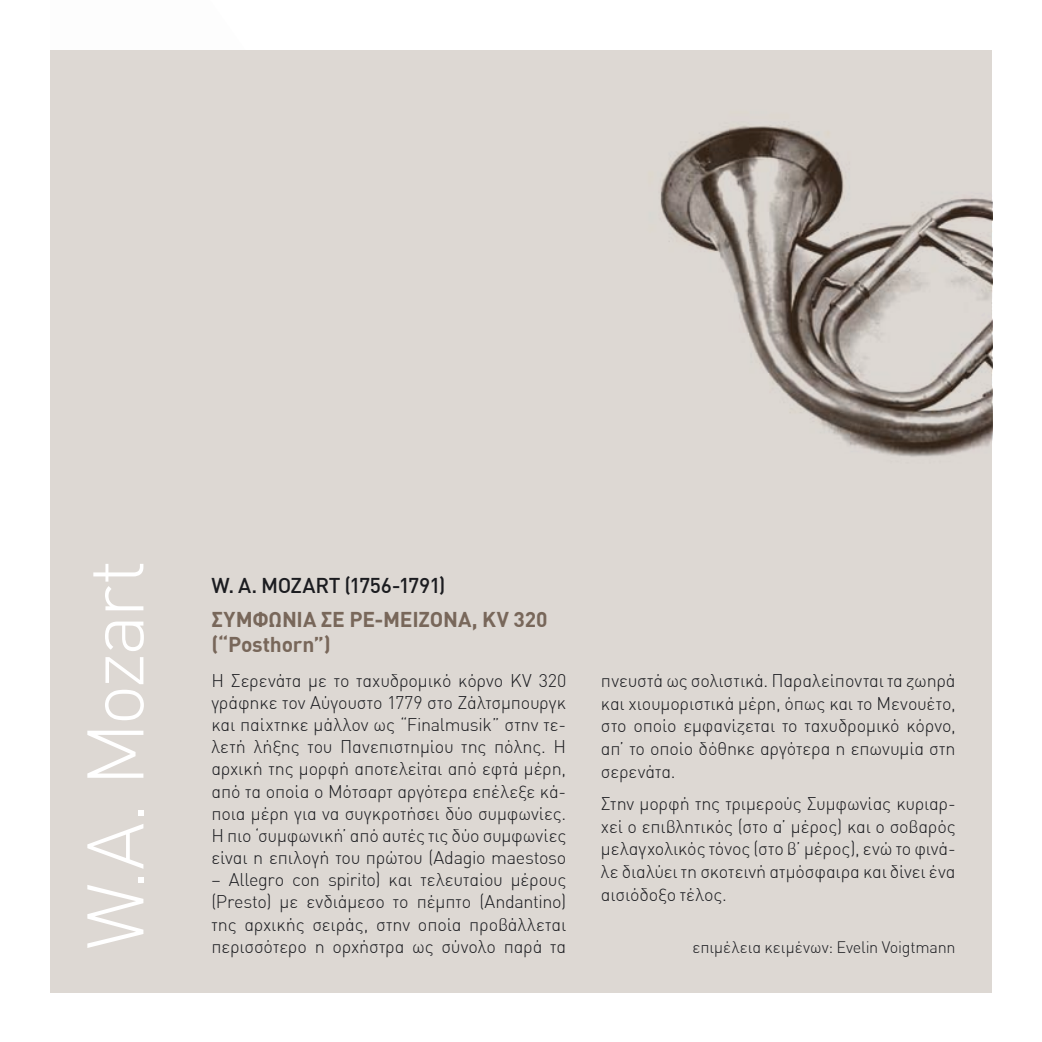
<style>
.page{position:relative;width:1042px;height:1042px;background:#fff}
.page>*{position:absolute;margin:0;border:0;box-sizing:border-box;transform-origin:0 0}
.t1{font:300 78.75px "DIN Greek";letter-spacing:-.045em;color:#fff}
.t2{font:700 21px/25.2px "DIN Greek";letter-spacing:-.01em;color:#78675a}
.t3{font:500 21px "DIN Greek";letter-spacing:-.02em;color:#1b1c20}
.t4{font:300 18.03px/22.2px "DIN Greek";letter-spacing:-.005em;color:#1b1c20;text-align:justify}
.t5{font:300 16.28px "DIN Greek";letter-spacing:-.005em;color:#1b1c20}
</style>
<div class="page">
<div style="left:50px;top:50px;width:942px;height:942px;background:#ddd8d3"></div>
<img style="left:660px;top:125px;width:332px;height:332px">
<h1 class="t1" style="left:70px;top:949px;width:392px;rotate:-90deg">W.A. Mozart</h1>
<p class="t3" style="left:211px;top:573px;width:235px">W. A. MOZART (1756-1791)</p>
<p class="t2" style="left:211px;top:606px;width:338px">ΣΥΜΦΩΝΙΑ ΣΕ ΡΕ-ΜΕΙΖΟΝΑ, KV 320 (“Posthorn”)</p>
<p class="t4" style="left:211px;top:669px;width:356px">Η Σερενάτα με το ταχυδρομικό κόρνο KV 320 γράφηκε τον Αύγουστο 1779 στο Ζάλτσμπουργκ και παίχτηκε μάλλον ως “Finalmusik” στην τε&shy;λετή λήξης του Πανεπιστημίου της πόλης. Η αρχική της μορφή αποτελείται από εφτά μέρη, από τα οποία ο Μότσαρτ αργότερα επέλεξε κά&shy;ποια μέρη για να συγκροτήσει δύο συμφωνίες.<br>Η πιο ‘συμφωνική’ από αυτές τις δύο συμφωνίες είναι η επιλογή του πρώτου (Adagio maestoso</p>
<p class="t4" style="left:211px;top:869px;width:356px">– Allegro con spirito) και τελευταίου μέρους (Presto) με ενδιάμεσο το πέμπτο (Andantino) της αρχικής σειράς, στην οποία προβάλλεται περισσότερο η ορχήστρα ως σύνολο παρά τα</p>
<p class="t4" style="left:601px;top:669px;width:356px;line-height:22.9px">πνευστά ως σολιστικά. Παραλείπονται τα ζωηρά και χιουμοριστικά μέρη, όπως και το Μενουέτο, στο οποίο εμφανίζεται το ταχυδρομικό κόρνο, απ’ το οποίο δόθηκε αργότερα η επωνυμία στη σερενάτα.</p>
<p class="t4" style="left:601px;top:792px;width:356px;line-height:22.9px">Στην μορφή της τριμερούς Συμφωνίας κυριαρ&shy;χεί ο επιβλητικός (στο α’ μέρος) και ο σοβαρός μελαγχολικός τόνος (στο β’ μέρος), ενώ το φινά&shy;λε διαλύει τη σκοτεινή ατμόσφαιρα και δίνει ένα αισιόδοξο τέλος.</p>
<p class="t5" style="left:692px;top:937px;width:265px">επιμέλεια κειμένων: Evelin Voigtmann</p>
</div>
